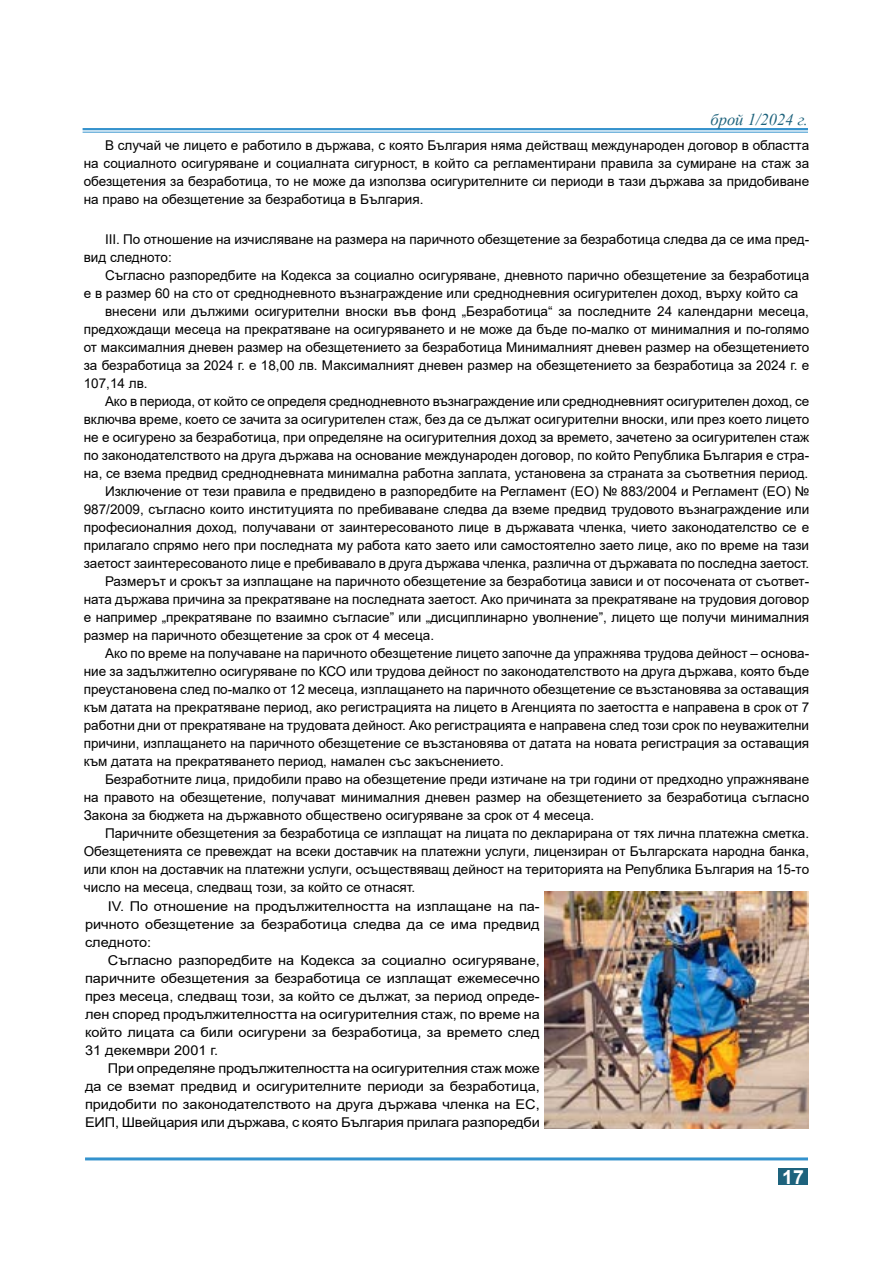
<style>
.page{position:relative;width:893px;height:1263px;background:#fff}
.page>*{position:absolute;margin:0;border:0;box-sizing:border-box;transform-origin:0 0}
.t1{font:700 19.5px "Arial";color:#fff}
.t2{font:italic 16.5px "Times New Roman";color:#1e637d}
.t3{font:13.5px/18px "Arial";color:#000;text-align:justify}
.t4{font:13.5px "Arial";color:#000;scale:1.08 1}
</style>
<div class="page">
<div style="left:778px;top:1168px;width:30px;height:17px;background:#1e637d"></div>
<div style="left:83px;top:128px;width:725px;height:5px;background:#bfdcef"></div>
<hr style="left:83px;top:128px;width:725px;height:2px;background:#3492cd">
<hr style="left:83px;top:132px;width:725px;height:1px;background:#3492cd">
<hr style="left:85px;top:1157px;width:723px;height:3px;background:#3492cd">
<img style="left:544px;top:891px;width:264px;height:238px">
<p class="t2" style="left:710px;top:108px;width:99px">брой 1/2024 г.</p>
<p class="t3" style="left:84px;top:136px;width:727px;text-indent:21px">В случай че лицето е работило в държава, с която България няма действащ международен договор в областта на социалното осигуряване и социалната сигурност, в който са регламентирани правила за сумиране на стаж за обезщетения за безработица, то не може да използва осигурителните си периоди в тази държава за придобиване на право на обезщетение за безработица в България.</p>
<p class="t3" style="left:84px;top:230px;width:727px;text-indent:21px">III. По отношение на изчисляване на размера на паричното обезщетение за безработица следва да се има пред&shy;вид следното:</p>
<p class="t3" style="left:105px;top:266px;width:706px">Съгласно разпоредбите на Кодекса за социално осигуряване, дневното парично обезщетение за безработица</p>
<p class="t3" style="left:84px;top:284px;width:716px">е в размер 60 на сто от среднодневното възнаграждение или среднодневния осигурителен доход, върху който са</p>
<p class="t3" style="left:105px;top:302px;width:705px">внесени или дължими осигурителни вноски във фонд „Безработица“ за последните 24 календарни месеца,</p>
<p class="t3" style="left:84px;top:320px;width:727px">предхождащи месеца на прекратяване на осигуряването и не може да бъде по-малко от минималния и по-голямо</p>
<p class="t3" style="left:84px;top:338px;width:727px">от максималния дневен размер на обезщетението за безработица Минималният дневен размер на обезщетението</p>
<p class="t3" style="left:84px;top:356px;width:727px">за безработица за 2024 г. е 18,00 лв. Максималният дневен размер на обезщетението за безработица за 2024 г. е</p>
<p class="t3" style="left:84px;top:374px;width:65px">107,14 лв.</p>
<p class="t3" style="left:105px;top:392px;width:706px">Ако в периода, от който се определя среднодневното възнаграждение или среднодневният осигурителен доход, се</p>
<p class="t3" style="left:84px;top:410px;width:727px">включва време, което се зачита за осигурителен стаж, без да се дължат осигурителни вноски, или през което лицето</p>
<p class="t3" style="left:84px;top:428px;width:727px">не е осигурено за безработица, при определяне на осигурителния доход за времето, зачетено за осигурителен стаж</p>
<p class="t3" style="left:84px;top:446px;width:727px">по законодателството на друга държава на основание международен договор, по който Република България е стра-</p>
<p class="t3" style="left:84px;top:464px;width:726px">на, се взема предвид среднодневната минимална работна заплата, установена за страната за съответния период.</p>
<p class="t3" style="left:105px;top:482px;width:706px">Изключение от тези правила е предвидено в разпоредбите на Регламент (ЕО) № 883/2004 и Регламент (ЕО) №</p>
<p class="t3" style="left:84px;top:500px;width:727px">987/2009, съгласно които институцията по пребиваване следва да вземе предвид трудовото възнаграждение или</p>
<p class="t3" style="left:84px;top:518px;width:727px">професионалния доход, получавани от заинтересованото лице в държавата членка, чието законодателство се е</p>
<p class="t3" style="left:84px;top:536px;width:727px">прилагало спрямо него при последната му работа като заето или самостоятелно заето лице, ако по време на тази</p>
<p class="t3" style="left:84px;top:554px;width:727px">заетост заинтересованото лице е пребивавало в друга държава членка, различна от държавата по последна заетост.</p>
<p class="t3" style="left:105px;top:572px;width:706px">Размерът и срокът за изплащане на паричното обезщетение за безработица зависи и от посочената от съответ-</p>
<p class="t3" style="left:84px;top:590px;width:727px">ната държава причина за прекратяване на последната заетост. Ако причината за прекратяване на трудовия договор</p>
<p class="t3" style="left:84px;top:608px;width:727px">е например „прекратяване по взаимно съгласие” или „дисциплинарно уволнение”, лицето ще получи минималния</p>
<p class="t3" style="left:84px;top:626px;width:352px">размер на паричното обезщетение за срок от 4 месеца.</p>
<p class="t3" style="left:105px;top:644px;width:706px">Ако по време на получаване на паричното обезщетение лицето започне да упражнява трудова дейност – основа-</p>
<p class="t3" style="left:84px;top:662px;width:727px">ние за задължително осигуряване по КСО или трудова дейност по законодателството на друга държава, която бъде</p>
<p class="t3" style="left:84px;top:680px;width:727px">преустановена след по-малко от 12 месеца, изплащането на паричното обезщетение се възстановява за оставащия</p>
<p class="t3" style="left:84px;top:698px;width:727px">към датата на прекратяване период, ако регистрацията на лицето в Агенцията по заетостта е направена в срок от 7</p>
<p class="t3" style="left:84px;top:716px;width:727px">работни дни от прекратяване на трудовата дейност. Ако регистрацията е направена след този срок по неуважителни</p>
<p class="t3" style="left:84px;top:734px;width:727px">причини, изплащането на паричното обезщетение се възстановява от датата на новата регистрация за оставащия</p>
<p class="t3" style="left:84px;top:752px;width:422px">към датата на прекратяването период, намален със закъснението.</p>
<p class="t3" style="left:105px;top:770px;width:706px">Безработните лица, придобили право на обезщетение преди изтичане на три години от предходно упражняване</p>
<p class="t3" style="left:84px;top:788px;width:727px">на правото на обезщетение, получават минималния дневен размер на обезщетението за безработица съгласно</p>
<p class="t3" style="left:84px;top:806px;width:512px">Закона за бюджета на държавното обществено осигуряване за срок от 4 месеца.</p>
<p class="t3" style="left:105px;top:824px;width:706px">Паричните обезщетения за безработица се изплащат на лицата по декларирана от тях лична платежна сметка.</p>
<p class="t3" style="left:84px;top:842px;width:727px">Обезщетенията се превеждат на всеки доставчик на платежни услуги, лицензиран от Българската народна банка,</p>
<p class="t3" style="left:84px;top:860px;width:727px">или клон на доставчик на платежни услуги, осъществяващ дейност на територията на Република България на 15-то</p>
<p class="t3" style="left:84px;top:878px;width:333px">число на месеца, следващ този, за който се отнасят.</p>
<p class="t4" style="left:108px;top:896px;width:401px">IV. По отношение на продължителността на изплащане на па-</p>
<p class="t4" style="left:85px;top:914px;width:422px">ричното обезщетение за безработица следва да се има предвид</p>
<p class="t4" style="left:85px;top:932px;width:63px">следното:</p>
<p class="t4" style="left:108px;top:950px;width:401px">Съгласно разпоредбите на Кодекса за социално осигуряване,</p>
<p class="t4" style="left:85px;top:968px;width:423px">паричните обезщетения за безработица се изплащат ежемесечно</p>
<p class="t4" style="left:85px;top:986px;width:423px">през месеца, следващ този, за който се дължат, за период опреде-</p>
<p class="t4" style="left:85px;top:1004px;width:423px">лен според продължителността на осигурителния стаж, по време на</p>
<p class="t4" style="left:85px;top:1022px;width:423px">който лицата са били осигурени за безработица, за времето след</p>
<p class="t4" style="left:85px;top:1040px;width:125px">31 декември 2001 г.</p>
<p class="t4" style="left:108px;top:1058px;width:401px">При определяне продължителността на осигурителния стаж може</p>
<p class="t4" style="left:85px;top:1076px;width:423px">да се вземат предвид и осигурителните периоди за безработица,</p>
<p class="t4" style="left:85px;top:1094px;width:422px">придобити по законодателството на друга държава членка на ЕС,</p>
<p class="t4" style="left:85px;top:1112px;width:423px">ЕИП, Швейцария или държава, с която България прилага разпоредби</p>
<h1 class="t1" style="left:782px;top:1163px;width:23px">17</h1>
</div>
